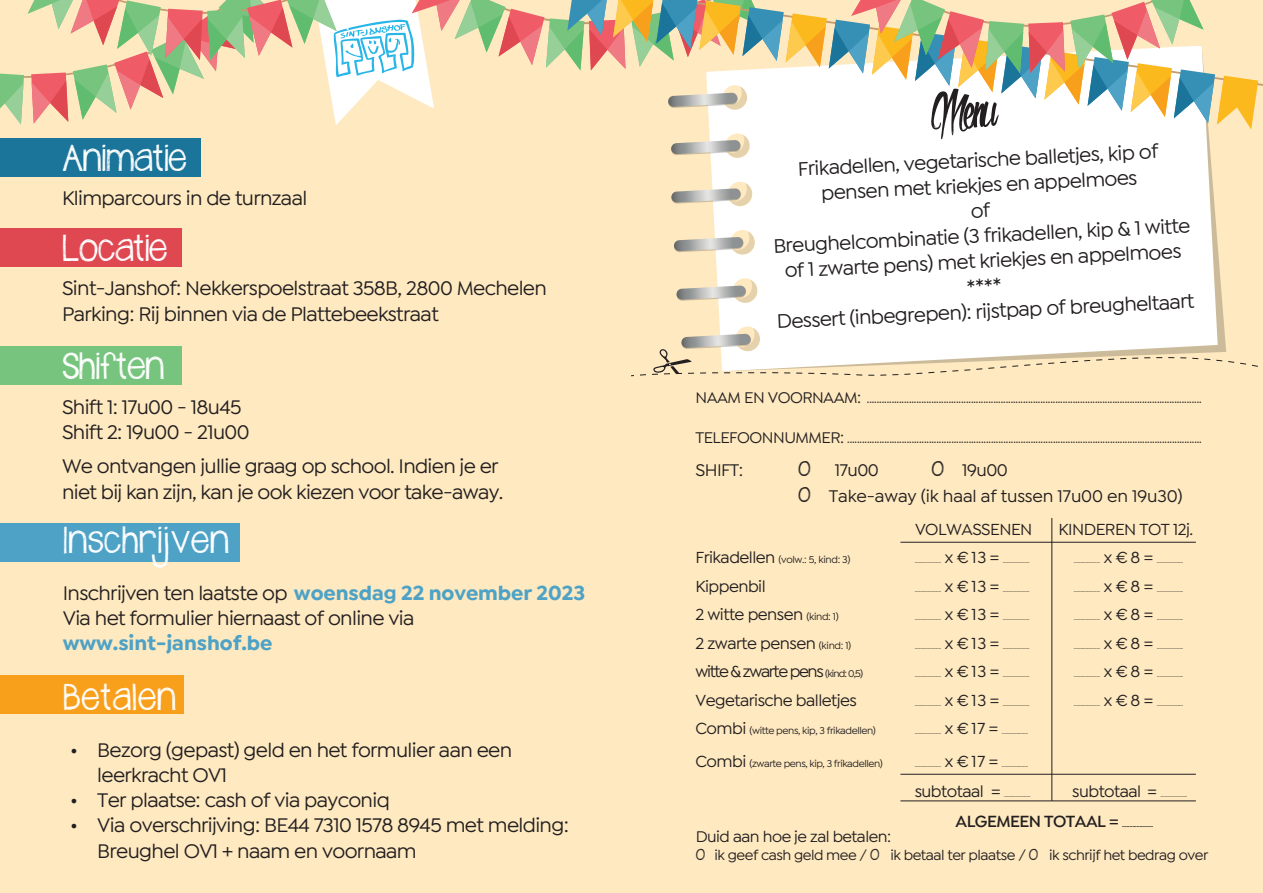
<style>
.page{position:relative;width:1263px;height:893px;background:#fee9c0}
.page>*{position:absolute;margin:0;border:0;box-sizing:border-box;transform-origin:0 0}
.t1{font:30px "Janda Safeand Sound";letter-spacing:-.03em;color:#fff}
.t2{font:30px "Janda Safeand Sound";color:#fff}
.t3{font:500 21px/25.2px "Isidora Sans";letter-spacing:-.03em;color:#231f20}
.t4{font:700 21px "Isidora Sans";letter-spacing:-.005em;color:#4ea2c6}
.t5{font:500 18px/25.5px "Isidora Sans";letter-spacing:-.01em;color:#231f20}
.t6{font:500 17.1px "Isidora Sans";letter-spacing:-.03em;color:#231f20}
.t7{font:500 17.1px "Isidora Sans";letter-spacing:-.08em;color:#231f20}
.t8{font:600 17.1px "Isidora Sans";letter-spacing:-.03em;color:#231f20}
.t9{font:17.1px "Janda Safeand Sound";color:#231f20}
.t10{font:500 16.5px "Isidora Sans";letter-spacing:-.03em;color:#231f20}
.t11{font:500 15px "Isidora Sans";letter-spacing:-.03em;color:#231f20}
.t12{font:500 10.5px "Isidora Sans";letter-spacing:-.04em;color:#231f20}
.t13{font:500 7.2px "Isidora Sans";color:#231f20}
.t14{font:7.2px "Janda Safeand Sound";color:#231f20}
.t15{font:600 7.2px "Isidora Sans";color:#231f20}
.s1{font-weight:700;color:#4ea2c6}
.s2{font-family:"Janda Safeand Sound";font-weight:400;font-size:17.1px}
.s3{font-size:17.1px}
.s4{font-size:10.5px}
.s5{font-family:"Janda Safeand Sound";font-weight:400;font-size:12.75px}
</style>
<div class="page">
<div style="left:0;top:523px;width:240px;height:39px;background:#4ea2c6"></div>
<div style="left:0;top:675px;width:184px;height:39px;background:#f89f1c"></div>
<div style="left:0;top:138px;width:201px;height:39px;background:#1b759a"></div>
<div style="left:0;top:228px;width:182px;height:39px;background:#df4751"></div>
<div style="left:0;top:346px;width:182px;height:39px;background:#77c47e"></div>
<div style="left:710px;top:158px;width:515px;height:170px;background:#fff"></div>
<svg style="left:671px;top:182px;width:81px;height:24px"></svg>
<svg style="left:674px;top:231px;width:81px;height:24px"></svg>
<svg style="left:676px;top:279px;width:81px;height:24px"></svg>
<svg style="left:0;top:0;width:1258px;height:158px"></svg>
<svg style="left:631px;top:328px;width:627px;height:49px"></svg>
<hr style="left:1051px;top:518px;width:1px;height:283px;background:#231f20">
<hr style="left:900px;top:542px;width:296px;height:1px;background:#231f20">
<hr style="left:900px;top:774px;width:296px;height:1px;background:#231f20">
<hr style="left:900px;top:800px;width:296px;height:1px;background:#231f20">
<h1 class="t1" style="left:62px;top:137px;width:127px">Animatie</h1>
<p class="t3" style="left:62px;top:186px;width:247px">Klimparcours in de turnzaal</p>
<h1 class="t1" style="left:62px;top:227px;width:107px">Locatie</h1>
<p class="t3" style="left:62px;top:276px;width:486px">Sint-Janshof: Nekkerspoelstraat 358B, 2800 Mechelen<br>Parking: Rij binnen via de Plattebeekstraat</p>
<h1 class="t1" style="left:62px;top:345px;width:104px">Shiften</h1>
<p class="t3" style="left:62px;top:394px;width:189px">Shift 1: 17u00 - 18u45<br>Shift 2: 19u00 - 21u00</p>
<p class="t3" style="left:62px;top:454px;width:443px">We ontvangen jullie graag op school. Indien je er niet bij kan zijn, kan je ook kiezen voor take-away.</p>
<h1 class="t2" style="left:63px;top:520px;width:168px">Inschrijven</h1>
<p class="t3" style="left:63px;top:580px;width:524px">Inschrijven ten laatste op <span class="s1">woensdag 22 november 2023<br></span>Via het formulier hiernaast of online via</p>
<p class="t4" style="left:63px;top:630px;width:211px">www.sint-janshof.be</p>
<h1 class="t2" style="left:63px;top:676px;width:115px">Betalen</h1>
<p class="t3" style="left:97px;top:737px;width:416px;text-indent:-27px">• Bezorg (gepast) geld en het formulier aan een leerkracht OV1</p>
<p class="t3" style="left:70px;top:788px;width:321px">• Ter plaatse: cash of via payconiq</p>
<p class="t3" style="left:97px;top:813px;width:473px;text-indent:-27px">• Via overschrijving: BE44 7310 1578 8945 met melding:<br>Breughel OV1 + naam en voornaam</p>
<p class="t3" style="left:768px;top:158px;width:419px;text-align:center;rotate:-3deg">Frikadellen,vegetarische balletjes,kip of pensen met kriekjes en appelmoes<br>of<br>Breughelcombinatie (3 frikadellen,kip &amp; 1 w itte of 1 zw arte pens) met kriekjes en appelmoes ****<br>D essert (inbegrepen):rijstpap of breugheltaart</p>
<p class="t10" style="left:695px;top:389px;width:167px">NAAM EN VOORNAAM:</p>
<p class="t14" style="left:867px;top:395px;width:336px">.......................................................................................................................................</p>
<p class="t10" style="left:695px;top:429px;width:150px">TELEFOONNUMMER:</p>
<p class="t14" style="left:847px;top:435px;width:356px">...............................................................................................................................................</p>
<p class="t5" style="left:695px;top:458px;width:49px">SHIFT:</p>
<p class="t9" style="left:798px;top:457px;width:14px">O</p>
<p class="t5" style="left:835px;top:458px;width:45px">17u00</p>
<p class="t5" style="left:798px;top:458px;width:386px;text-indent:133px"><span class="s2">O</span> 19u00<br><span class="s2">O</span> Take-away (ik haal af tussen 17u00 en 19u30)</p>
<p class="t6" style="left:915px;top:520px;width:119px">VOLWASSENEN</p>
<p class="t6" style="left:1058px;top:520px;width:136px">KINDEREN TOT 12j.</p>
<p class="t12" style="left:695px;top:554px;width:156px"><span class="s3">Frikadellen</span> (volw.: 5, kind: 3)</p>
<p class="t13" style="left:915px;top:557px;width:28px">....................</p>
<p class="t6" style="left:945px;top:548px;width:57px">x €13 =</p>
<p class="t13" style="left:1003px;top:557px;width:28px">....................</p>
<p class="t13" style="left:1074px;top:557px;width:28px">....................</p>
<p class="t6" style="left:1104px;top:548px;width:51px">x €8 =</p>
<p class="t13" style="left:1157px;top:557px;width:28px">....................</p>
<p class="t6" style="left:695px;top:577px;width:72px">Kippenbil</p>
<p class="t13" style="left:915px;top:585px;width:28px">....................</p>
<p class="t6" style="left:945px;top:577px;width:57px">x €13 =</p>
<p class="t13" style="left:1003px;top:585px;width:28px">....................</p>
<p class="t13" style="left:1074px;top:585px;width:28px">....................</p>
<p class="t6" style="left:1104px;top:577px;width:51px">x €8 =</p>
<p class="t13" style="left:1157px;top:585px;width:28px">....................</p>
<p class="t6" style="left:695px;top:605px;width:145px">2 witte pensen <span class="s4">(kind: 1)</span></p>
<p class="t13" style="left:915px;top:614px;width:28px">....................</p>
<p class="t6" style="left:945px;top:605px;width:57px">x €13 =</p>
<p class="t13" style="left:1003px;top:614px;width:28px">....................</p>
<p class="t13" style="left:1074px;top:614px;width:28px">....................</p>
<p class="t6" style="left:1104px;top:605px;width:51px">x €8 =</p>
<p class="t13" style="left:1157px;top:614px;width:28px">....................</p>
<p class="t6" style="left:695px;top:634px;width:157px">2 zwarte pensen <span class="s4">(kind: 1)</span></p>
<p class="t13" style="left:915px;top:642px;width:28px">....................</p>
<p class="t6" style="left:945px;top:634px;width:57px">x €13 =</p>
<p class="t13" style="left:1003px;top:642px;width:28px">....................</p>
<p class="t13" style="left:1074px;top:642px;width:28px">....................</p>
<p class="t6" style="left:1104px;top:634px;width:51px">x €8 =</p>
<p class="t13" style="left:1157px;top:642px;width:28px">....................</p>
<p class="t7" style="left:695px;top:662px;width:169px">witte &amp; zwarte pens <span class="s4">(kind: 0,5)</span></p>
<p class="t13" style="left:915px;top:671px;width:28px">....................</p>
<p class="t6" style="left:945px;top:662px;width:57px">x €13 =</p>
<p class="t13" style="left:1003px;top:671px;width:28px">....................</p>
<p class="t13" style="left:1074px;top:671px;width:28px">....................</p>
<p class="t6" style="left:1104px;top:662px;width:51px">x €8 =</p>
<p class="t13" style="left:1157px;top:671px;width:28px">....................</p>
<p class="t6" style="left:695px;top:691px;width:163px">Vegetarische balletjes</p>
<p class="t13" style="left:915px;top:699px;width:28px">....................</p>
<p class="t6" style="left:945px;top:691px;width:57px">x €13 =</p>
<p class="t13" style="left:1003px;top:699px;width:28px">....................</p>
<p class="t13" style="left:1074px;top:699px;width:28px">....................</p>
<p class="t6" style="left:1104px;top:691px;width:51px">x €8 =</p>
<p class="t13" style="left:1157px;top:699px;width:28px">....................</p>
<p class="t12" style="left:695px;top:725px;width:182px"><span class="s3">Combi</span> (witte pens, kip, 3 frikadellen)</p>
<p class="t13" style="left:915px;top:728px;width:28px">....................</p>
<p class="t6" style="left:945px;top:719px;width:55px">x €17 =</p>
<p class="t13" style="left:1002px;top:728px;width:28px">....................</p>
<p class="t12" style="left:695px;top:758px;width:189px"><span class="s3">Combi</span> (zwarte pens, kip, 3 frikadellen)</p>
<p class="t13" style="left:915px;top:761px;width:28px">....................</p>
<p class="t6" style="left:945px;top:752px;width:55px">x €17 =</p>
<p class="t13" style="left:1002px;top:761px;width:28px">....................</p>
<p class="t6" style="left:915px;top:782px;width:88px">subtotaal =</p>
<p class="t13" style="left:1004px;top:791px;width:28px">....................</p>
<p class="t6" style="left:1072px;top:782px;width:87px">subtotaal =</p>
<p class="t13" style="left:1160px;top:791px;width:28px">....................</p>
<p class="t8" style="left:955px;top:811px;width:165px">ALGEMEEN TOTAAL =</p>
<p class="t15" style="left:1122px;top:821px;width:33px">.....................</p>
<p class="t10" style="left:696px;top:827px;width:197px">Duid aan hoe je zal betalen:</p>
<p class="t11" style="left:696px;top:847px;width:514px"><span class="s5">O</span> ik geef cash geld mee / <span class="s5">O</span> ik betaal ter plaatse / <span class="s5">O</span> ik schrijf het bedrag over</p>
</div>
